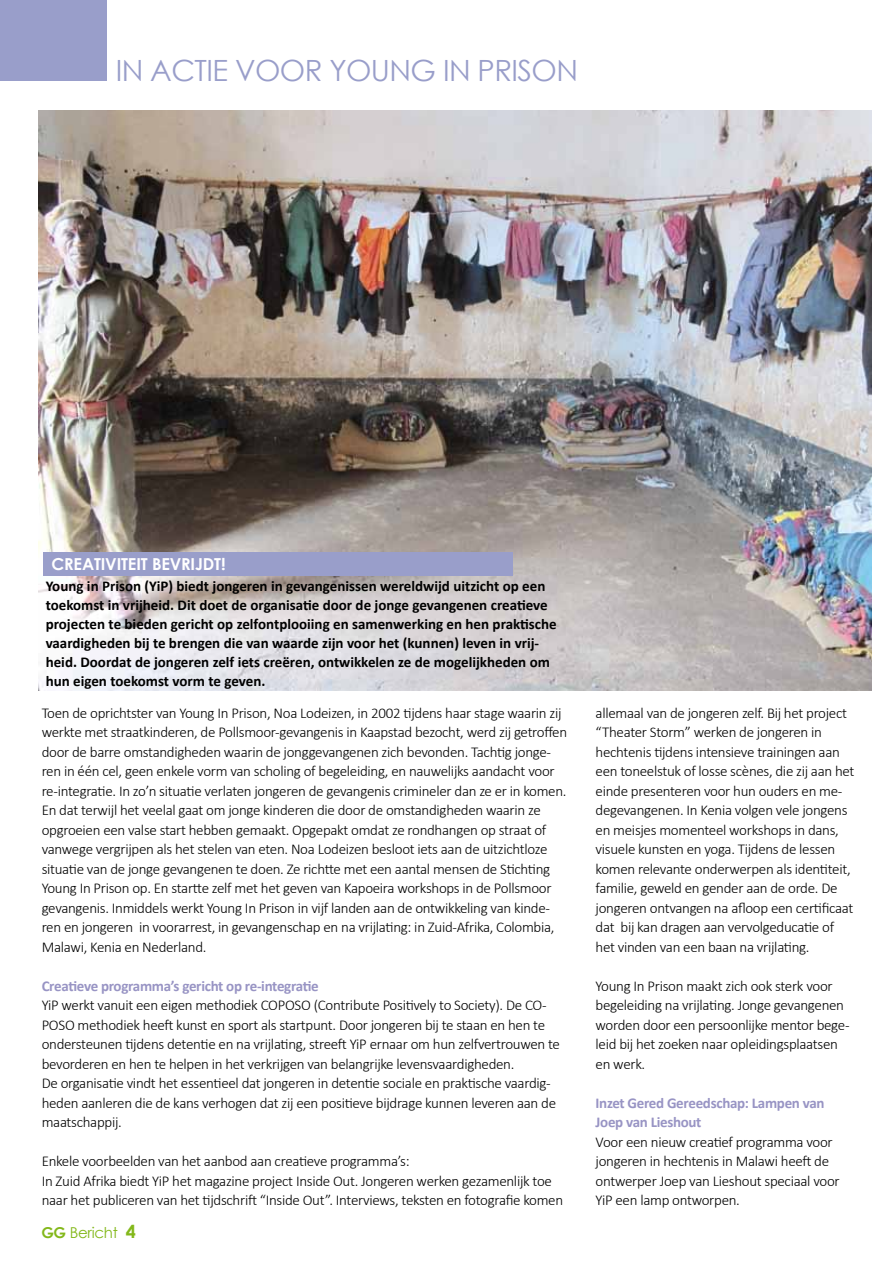
<style>
.page{position:relative;width:893px;height:1263px;background:#fff}
.page>*{position:absolute;margin:0;border:0;box-sizing:border-box;transform-origin:0 0}
.t1{font:29.25px "Century Gothic";letter-spacing:-.02em;color:#999eca}
.t2{font:700 16.5px "Century Gothic";letter-spacing:-.01em;color:#fff}
.t3{font:300 15px/19.5px "Calibri";letter-spacing:-.02em;color:#000}
.t4{font:700 15px/18.9px "Calibri";color:#000}
.t5{font:700 15px/19.5px "Calibri";letter-spacing:-.02em;color:#9894c4}
.t6{font:15px "Century Gothic";letter-spacing:-.02em;color:#83b81a}
.s1{font-weight:700}
.s2{font-weight:700;font-size:18px}
</style>
<div class="page">
<div style="left:0;top:0;width:106px;height:81px;background:#999eca"></div>
<img style="left:39px;top:111px;width:832px;height:579px">
<div style="left:43px;top:552px;width:470px;height:23px;background:#999eca"></div>
<h1 class="t1" style="left:116px;top:52px;width:71px">IN ACTIE</h1>
<h1 class="t1" style="left:235px;top:52px;width:133px">VOOR YOUN</h1>
<h1 class="t1" style="left:411px;top:52px;width:144px">G IN PRISON</h1>
<p class="t2" style="left:52px;top:554px;width:128px">CREATIVITEIT BEVRIJD</p>
<p class="t2" style="left:214px;top:554px;width:13px">T!</p>
<p class="t4" style="left:46px;top:577px;width:513px">Young in Prison (YiP) biedt jongeren in gevangenissen wereldwijd uitzicht op een toekomst in vrijheid. Dit doet de organisatie door de jonge gevangenen creatieve projecten te bieden gericht op zelfontplooiing en samenwerking en hen praktische vaardigheden bij te brengen die van waarde zijn voor het (kunnen) leven in vrij&shy;heid. Doordat de jongeren zelf iets creëren, ontwikkelen ze de mogelijkheden om hun eigen toekomst vorm te geven.</p>
<p class="t3" style="left:42px;top:702px;width:527px">Toen de oprichtster van Young In Prison, Noa Lodeizen, in 2002 tijdens haar stage waarin zij werkte met straatkinderen, de Pollsmoor-gevangenis in Kaapstad bezocht, werd zij getroffen door de barre omstandigheden waarin de jonggevangenen zich bevonden. Tachtig jonge&shy;ren in één cel, geen enkele vorm van scholing of begeleiding, en nauwelijks aandacht voor re-integratie. In zo’n situatie verlaten jongeren de gevangenis crimineler dan ze er in komen.<br>En dat terwijl het veelal gaat om jonge kinderen die door de omstandigheden waarin ze opgroeien een valse start hebben gemaakt. Opgepakt omdat ze rondhangen op straat of vanwege vergrijpen als het stelen van eten. Noa Lodeizen besloot iets aan de uitzichtloze situatie van de jonge gevangenen te doen. Ze richtte met een aantal mensen de Stichting Young In Prison op. En startte zelf met het geven van Kapoeira workshops in de Pollsmoor gevangenis. Inmiddels werkt Young In Prison in vijf landen aan de ontwikkeling van kinde&shy;ren en jongeren in voorarrest, in gevangenschap en na vrijlating: in Zuid-Afrika, Colombia, Malawi, Kenia en Nederland.</p>
<p class="t5" style="left:42px;top:976px;width:279px">Creatieve programma’s gericht op re-integratie</p>
<p class="t3" style="left:42px;top:995px;width:520px">YiP werkt vanuit een eigen methodiek COPOSO (Contribute Positively to Society). De CO-POSO methodiek heeft kunst en sport als startpunt. Door jongeren bij te staan en hen te ondersteunen tijdens detentie en na vrijlating, streeft YiP ernaar om hun zelfvertrouwen te bevorderen en hen te helpen in het verkrijgen van belangrijke levensvaardigheden.<br>De organisatie vindt het essentieel dat jongeren in detentie sociale en praktische vaardig&shy;heden aanleren die de kans verhogen dat zij een positieve bijdrage kunnen leveren aan de maatschappij.</p>
<p class="t3" style="left:42px;top:1151px;width:523px">Enkele voorbeelden van het aanbod aan creatieve programma’s:<br>In Zuid Afrika biedt YiP het magazine project Inside Out. Jongeren werken gezamenlijk toe naar het publiceren van het tijdschrift “Inside Out”. Interviews, teksten en fotografie komen</p>
<p class="t6" style="left:41px;top:1224px;width:96px"><span class="s1">GG</span> BERICHT <span class="s2">4</span></p>
<p class="t3" style="left:596px;top:702px;width:260px">allemaal van de jongeren zelf. Bij het project “Theater Storm” werken de jongeren in hechtenis tijdens intensieve trainingen aan een toneelstuk of losse scènes, die zij aan het einde presenteren voor hun ouders en me&shy;degevangenen. In Kenia volgen vele jongens en meisjes momenteel workshops in dans, visuele kunsten en yoga. Tijdens de lessen komen relevante onderwerpen als identiteit, familie, geweld en gender aan de orde. De jongeren ontvangen na afloop een certificaat dat bij kan dragen aan vervolgeducatie of het vinden van een baan na vrijlating.</p>
<p class="t3" style="left:596px;top:975px;width:255px">Young In Prison maakt zich ook sterk voor begeleiding na vrijlating. Jonge gevangenen worden door een persoonlijke mentor bege&shy;leid bij het zoeken naar opleidingsplaatsen en werk.</p>
<p class="t5" style="left:596px;top:1093px;width:230px">Inzet Gered Gereedschap: Lampen van<br>Joep van Lieshout</p>
<p class="t3" style="left:596px;top:1131px;width:246px">Voor een nieuw creatief programma voor jongeren in hechtenis in Malawi heeft de ontwerper Joep van Lieshout speciaal voor YiP een lamp ontworpen.</p>
</div>
